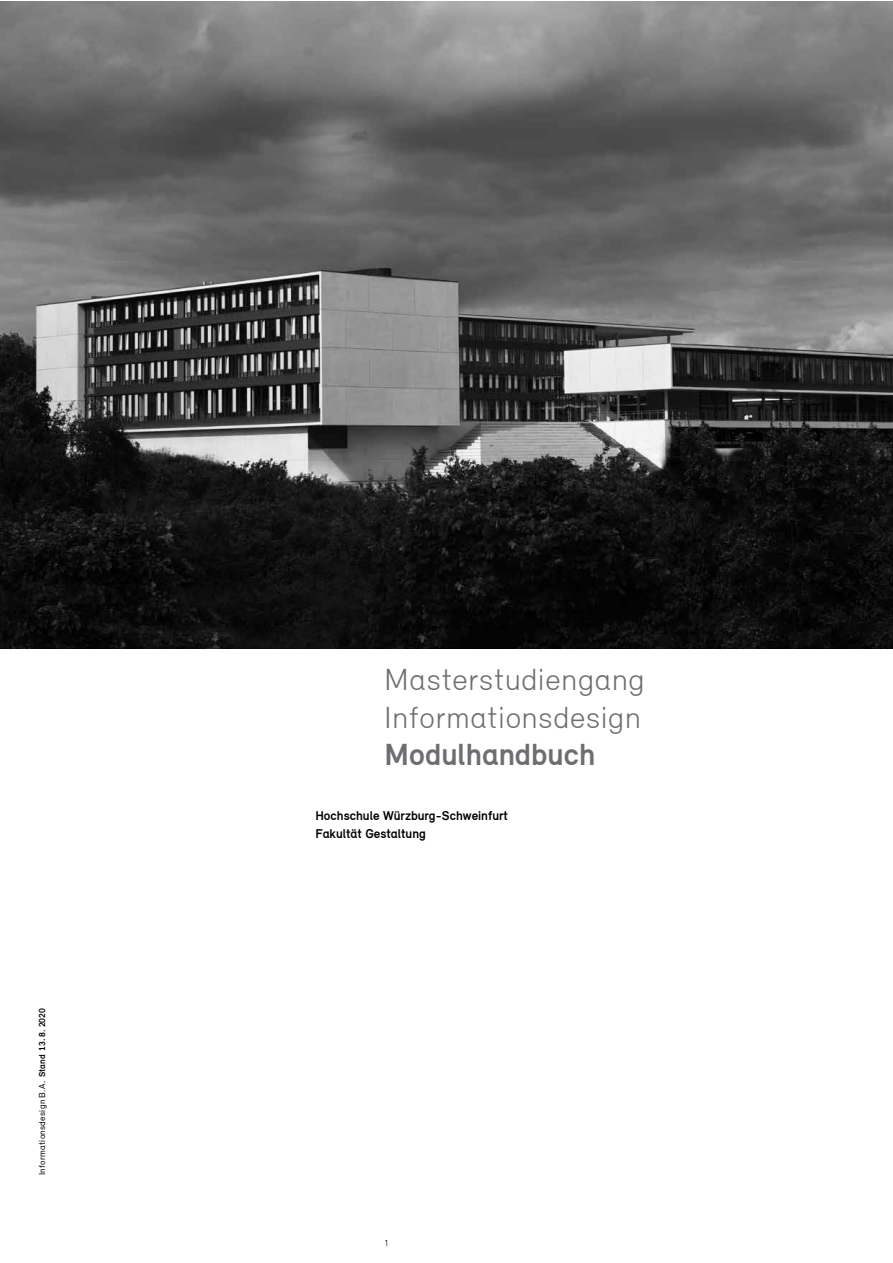
<style>
.page{position:relative;width:893px;height:1263px;background:#fff}
.page>*{position:absolute;margin:0;border:0;box-sizing:border-box;transform-origin:0 0}
.t1{font:300 31.5px/37.8px "Relevant";letter-spacing:.025em;color:#6d6e71}
.t2{font:700 31.5px "Relevant";color:#6d6e71}
.t3{font:700 13.2px/18px "Relevant";color:#000}
.t4{font:9px "Relevant";letter-spacing:.03em;color:#000}
.t5{font:300 9px "Relevant";color:#000}
.s1{font-weight:700}
</style>
<div class="page">
<img style="left:0;top:2px;width:893px;height:646px">
<p class="t4" style="left:37px;top:1175px;width:168px;rotate:-90deg">Informationsdesign B.A. <span class="s1">Stand 13. 8. 2020</span></p>
<h1 class="t1" style="left:385px;top:660px;width:261px">Masterstudiengang<br>Informationsdesign</h1>
<h1 class="t2" style="left:385px;top:735px;width:212px">Modulhandbuch</h1>
<p class="t3" style="left:315px;top:806px;width:194px">Hochschule Würzburg-Schweinfurt<br>Fakultät Gestaltung</p>
<p class="t5" style="left:385px;top:1237px;width:5px">1</p>
</div>
